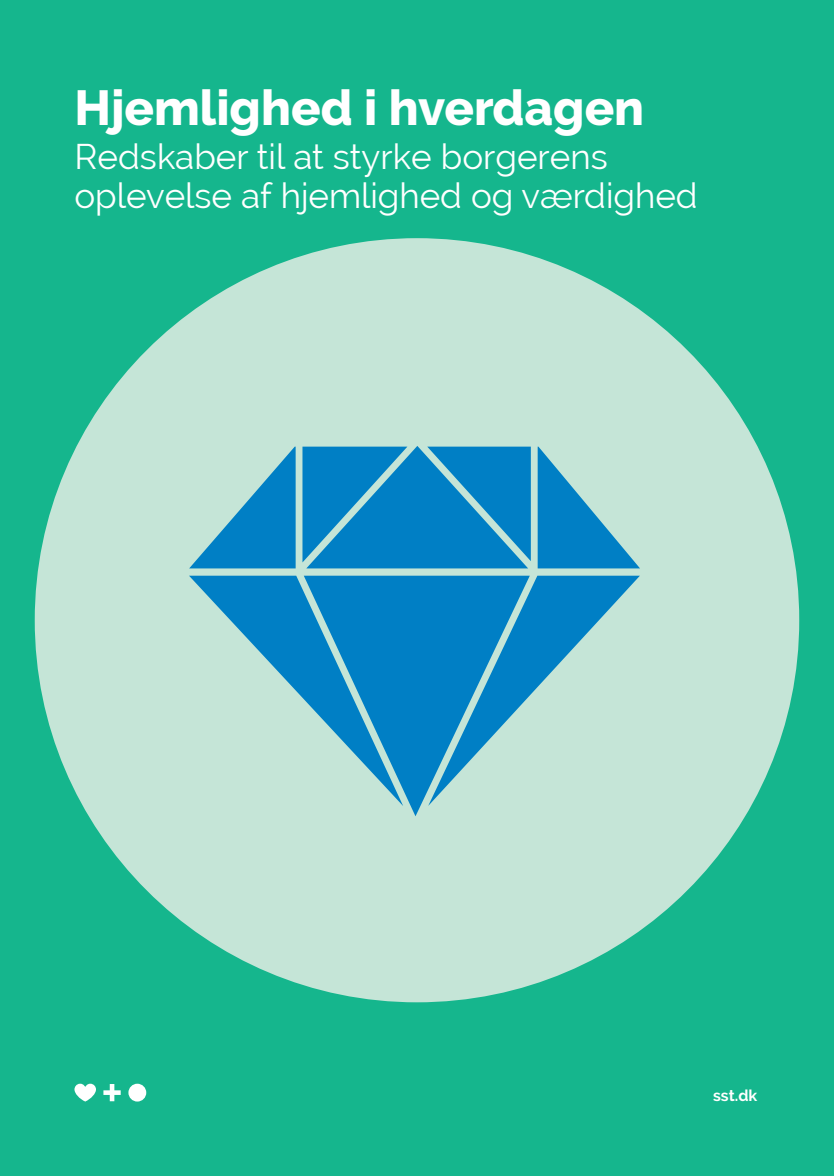
<style>
.page{position:relative;width:834px;height:1176px;background:#fff}
.page>*{position:absolute;margin:0;border:0;box-sizing:border-box;transform-origin:0 0}
.t1{font:800 49px "Raleway";color:#fff}
.t2{font:35px/38.5px "Raleway";color:#fff}
.t3{font:700 15.75px "Raleway";color:#fff}
</style>
<div class="page">
<div style="left:0;top:0;width:833px;height:1176px;background:#15b68d"></div>
<div style="left:35px;top:238px;width:764px;height:764px;background:#c5e5d7;border-radius:50%"></div>
<svg style="left:189px;top:447px;width:106px;height:121px"></svg>
<svg style="left:302px;top:446px;width:228px;height:122px;background:#1288c6"></svg>
<svg style="left:537px;top:447px;width:103px;height:121px"></svg>
<svg style="left:529px;top:576px;width:110px;height:120px"></svg>
<svg style="left:403px;top:576px;width:126px;height:240px;fill:#007fc5"></svg>
<svg style="left:189px;top:576px;width:214px;height:230px"></svg>
<svg style="left:74px;top:1083px;width:22px;height:18px"></svg>
<div style="left:128px;top:1083px;width:18px;height:18px;background:#fff;border-radius:50%"></div>
<svg style="left:103px;top:1084px;width:18px;height:17px"></svg>
<h1 class="t1" style="left:74px;top:80px;width:571px">Hjemlighed i hverdagen</h1>
<p class="t2" style="left:74px;top:138px;width:624px">Redskaber til at styrke borgerens oplevelse af hjemlighed og værdighed</p>
<p class="t3" style="left:713px;top:1086px;width:46px">sst.dk</p>
</div>
